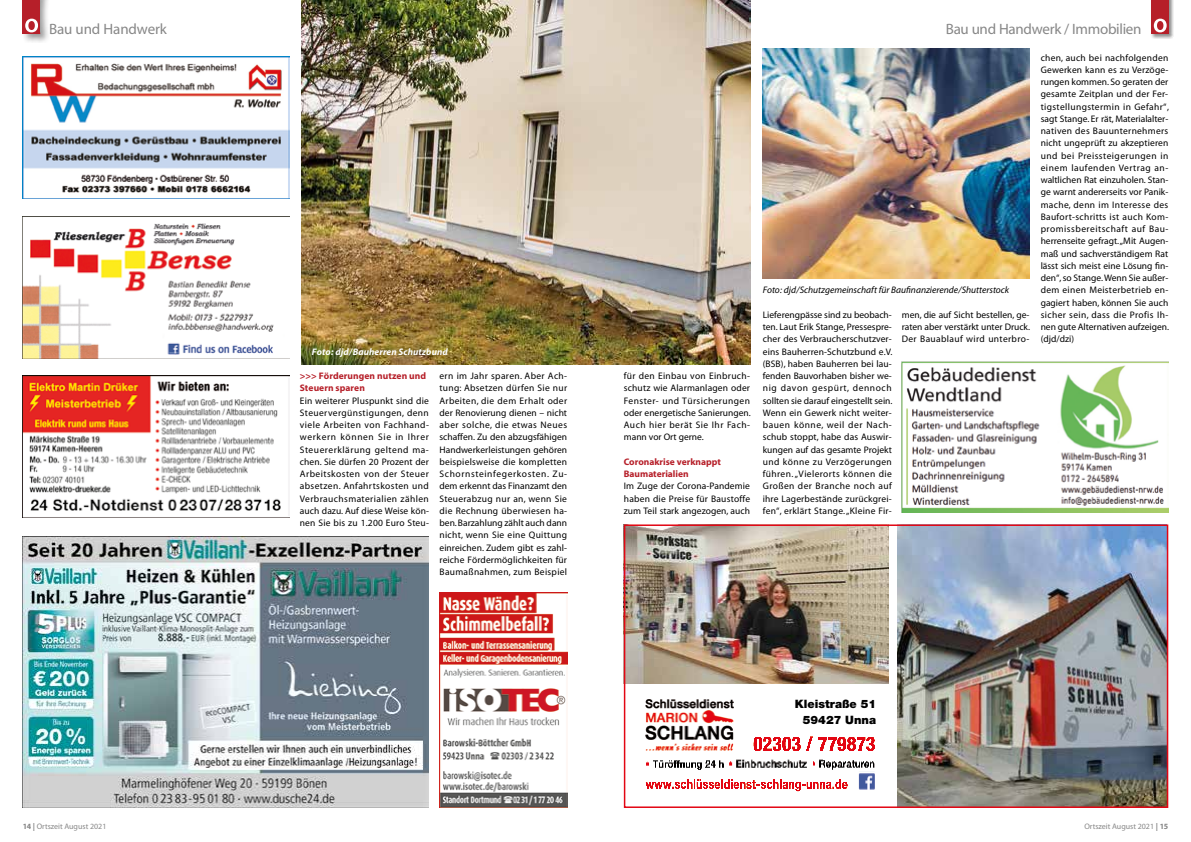
<style>
.page{position:relative;width:1191px;height:842px;background:#fff}
.page>*{position:absolute;margin:0;border:0;box-sizing:border-box;transform-origin:0 0}
.t1{font:15px "Myriad";letter-spacing:-.015em;color:#878787}
.t2{font:900 11.5px/16px "Helvetica Neue";color:#000;text-align:right}
.t3{font:9.5px/12.3px "Myriad";letter-spacing:.015em;color:#000;text-align:justify}
.t4{font:700 9.5px/12.3px "Myriad";color:#b61f29}
.t5{font:italic 9.5px "Myriad";color:#000}
.t6{font:italic 700 9.5px "Myriad";letter-spacing:.01em;color:#fff}
.t7{font:8px "Myriad";color:#878787}
.s1{font-weight:700}
</style>
<div class="page">
<div style="left:21px;top:0;width:29px;height:44px;background:#000;opacity:.41"></div>
<div style="left:23px;top:0;width:17px;height:34px;background:#b61f29"></div>
<svg style="left:25px;top:19px;width:13px;height:13px"></svg>
<div style="left:1150px;top:0;width:23px;height:39px;background:#000;opacity:.44"></div>
<div style="left:1151px;top:0;width:17px;height:34px;background:#b61f29"></div>
<svg style="left:1153px;top:19px;width:13px;height:13px"></svg>
<img style="left:763px;top:48px;width:266px;height:230px">
<img style="left:439px;top:592px;width:128px;height:216px">
<img style="left:645px;top:779px;width:203px;height:13px">
<img style="left:753px;top:736px;width:122px;height:15px">
<img style="left:813px;top:759px;width:62px;height:11px">
<img style="left:729px;top:759px;width:78px;height:9px">
<img style="left:646px;top:760px;width:78px;height:9px">
<img style="left:858px;top:773px;width:17px;height:17px">
<img style="left:645px;top:699px;width:89px;height:52px">
<img style="left:898px;top:527px;width:267px;height:278px">
<img style="left:627px;top:527px;width:261px;height:156px">
<div style="left:624px;top:524px;width:544px;height:284px;border:2px solid #e30613"></div>
<img style="left:23px;top:536px;width:405px;height:272px">
<img style="left:301px;top:0;width:449px;height:364px">
<img style="left:23px;top:223px;width:266px;height:136px">
<img style="left:23px;top:376px;width:266px;height:142px">
<img style="left:23px;top:57px;width:266px;height:142px">
<img style="left:901px;top:361px;width:267px;height:151px">
<h1 class="t1" style="left:49px;top:21px;width:119px">Bau und Handwerk</h1>
<h1 class="t1" style="left:945px;top:21px;width:197px">Bau und Handwerk / Immobilien</h1>
<p class="t6" style="left:312px;top:346px;width:137px">Foto: djd/Bauherren Schutzbund</p>
<p class="t4" style="left:300px;top:370px;width:128px">&gt;&gt;&gt; Förderungen nutzen und<br>Steuern sparen</p>
<p class="t3" style="left:300px;top:395px;width:131px">Ein weiterer Pluspunkt sind die Steuervergünstigungen, denn viele Arbeiten von Fachhand&shy;werkern können Sie in Ihrer Steuererklärung geltend ma&shy;chen. Sie dürfen 20 Prozent der Arbeitskosten von der Steuer absetzen. Anfahrtskosten und Verbrauchsmaterialien zählen auch dazu. Auf diese Weise kön&shy;nen Sie bis zu 1.200 Euro Steu-</p>
<p class="t3" style="left:439px;top:370px;width:129px">ern im Jahr sparen. Aber Ach&shy;tung: Absetzen dürfen Sie nur Arbeiten, die dem Erhalt oder der Renovierung dienen – nicht aber solche, die etwas Neues schaffen. Zu den abzugsfähigen Handwerkerleistungen gehören beispielsweise die kompletten Schornsteinfegerkosten. Zu&shy;dem erkennt das Finanzamt den Steuerabzug nur an, wenn Sie die Rechnung überwiesen ha&shy;ben. Barzahlung zählt auch dann nicht, wenn Sie eine Quittung einreichen. Zudem gibt es zahl&shy;reiche Fördermöglichkeiten für Baumaßnahmen, zum Beispiel</p>
<p class="t3" style="left:624px;top:370px;width:128px">für den Einbau von Einbruch&shy;schutz wie Alarmanlagen oder Fenster- und Türsicherungen oder energetische Sanierungen.<br>Auch hier berät Sie Ihr Fach&shy;mann vor Ort gerne.</p>
<p class="t4" style="left:624px;top:456px;width:99px">Coronakrise verknappt<br>Baumaterialien</p>
<p class="t3" style="left:624px;top:480px;width:128px">Im Zuge der Corona-Pandemie haben die Preise für Baustoffe zum Teil stark angezogen, auch</p>
<p class="t5" style="left:763px;top:285px;width:248px">Foto: djd/Schutzgemeinschaft für Baufinanzierende/Shutterstock</p>
<p class="t3" style="left:763px;top:309px;width:131px">Lieferengpässe sind zu beobach&shy;ten. Laut Erik Stange, Pressespre&shy;cher des Verbraucherschutzver&shy;eins Bauherren-Schutzbund e.V. (BSB), haben Bauherren bei lau&shy;fenden Bauvorhaben bisher we&shy;nig davon gespürt, dennoch sollten sie darauf eingestellt sein.<br>Wenn ein Gewerk nicht weiter&shy;bauen könne, weil der Nach&shy;schub stoppt, habe das Auswir&shy;kungen auf das gesamte Projekt und könne zu Verzögerungen führen. „Vielerorts können die Großen der Branche noch auf ihre Lagerbestände zurückgrei&shy;fen“, erklärt Stange. „Kleine Fir-</p>
<p class="t3" style="left:901px;top:309px;width:130px">men, die auf Sicht bestellen, ge&shy;raten aber verstärkt unter Druck.<br>Der Bauablauf wird unterbro-</p>
<p class="t3" style="left:1040px;top:52px;width:130px">chen, auch bei nachfolgenden Gewerken kann es zu Verzöge&shy;rungen kommen. So geraten der gesamte Zeitplan und der Fer&shy;tigstellungstermin in Gefahr“, sagt Stange. Er rät, Materialalter&shy;nativen des Bauunternehmers nicht ungeprüft zu akzeptieren und bei Preissteigerungen in einem laufenden Vertrag an&shy;waltlichen Rat einzuholen. Stan&shy;ge warnt andererseits vor Panik&shy;mache, denn im Interesse des Baufort-schritts ist auch Kom&shy;promissbereitschaft auf Bau&shy;herrenseite gefragt. „Mit Augen&shy;maß und sachverständigem Rat lässt sich meist eine Lösung fin&shy;den“, so Stange. Wenn Sie außer&shy;dem einen Meisterbetrieb en&shy;gagiert haben, können Sie auch sicher sein, dass die Profis Ih&shy;nen gute Alternativen aufzeigen. (djd/dzi)</p>
<p class="t2" style="left:795px;top:696px;width:83px">Kleistraße 51<br>59427 Unna</p>
<p class="t7" style="left:23px;top:823px;width:85px"><span class="s1">14 |</span> Ortszeit August 2021</p>
<p class="t7" style="left:1084px;top:823px;width:85px">Ortszeit August 2021 <span class="s1">| 15</span></p>
</div>
